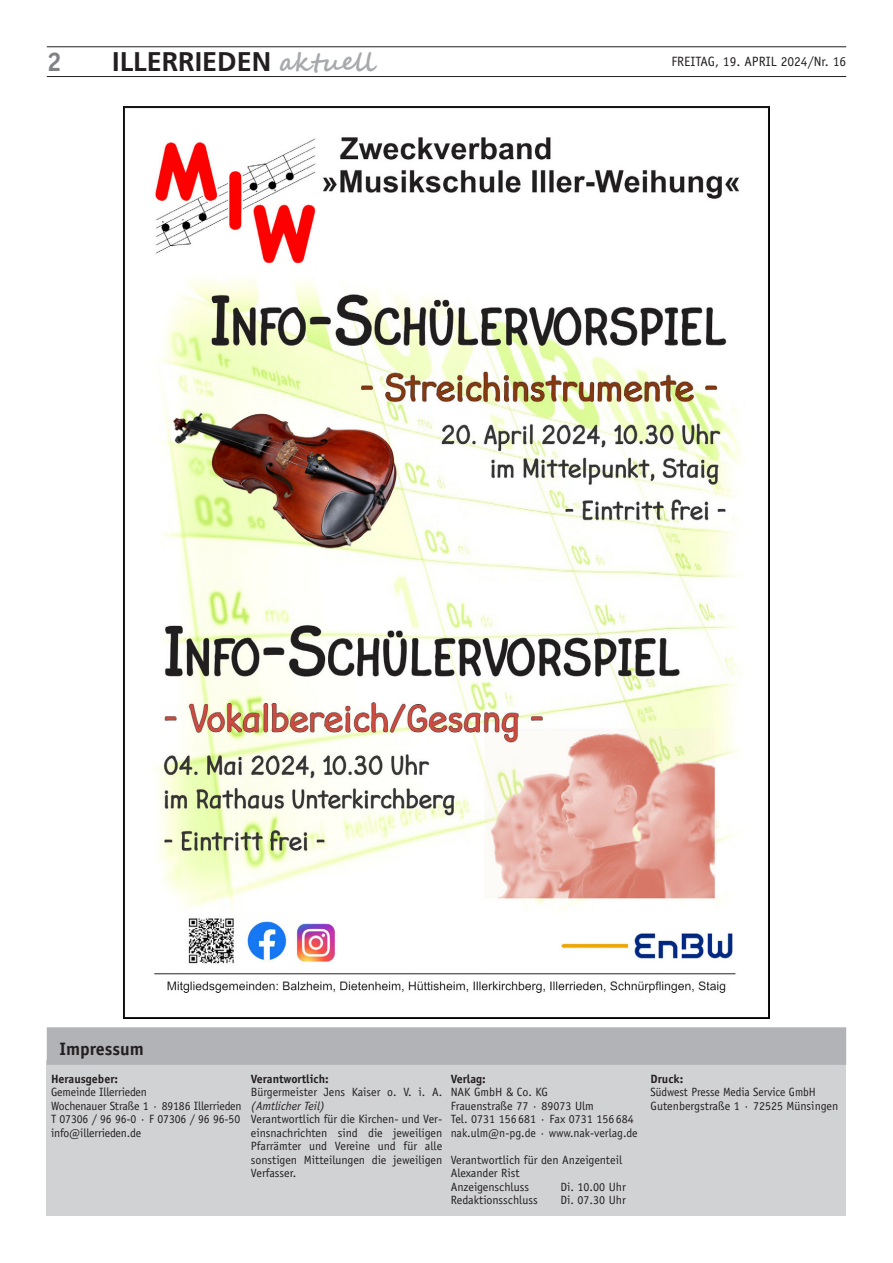
<style>
.page{position:relative;width:893px;height:1263px;background:#fff}
.page>*{position:absolute;margin:0;border:0;box-sizing:border-box;transform-origin:0 0}
.t1{font:700 27px "Frutiger";color:#231f20}
.t2{font:700 27px "Officina Sans";color:#808285}
.t3{font:700 18px "Officina Sans";color:#231f20}
.t4{font:13.5px "Officina Sans";color:#231f20}
.t5{font:12px/13.5px "Officina Sans";color:#231f20}
.t6{font:12px/13.5px "Officina Sans";color:#231f20;scale:.95 1}
.t7{font:700 12px "Officina Sans";color:#231f20}
.t8{font:italic 12px "Officina Sans";color:#231f20}
.s1{font-family:"Segoe Script";font-size:25.5px;color:#a8a9ad}
</style>
<div class="page">
<hr style="left:47px;top:76px;width:799px;height:1px;background:#231f20">
<hr style="left:47px;top:47px;width:799px;height:1px;background:#231f20">
<div style="left:47px;top:1060px;width:799px;height:156px;background:#d1d2d4"></div>
<div style="left:47px;top:1027px;width:799px;height:38px;background:#b2b3b7"></div>
<img style="left:124px;top:106px;width:645px;height:912px">
<h1 class="t1" style="left:112px;top:46px;width:264px">ILLERRIEDEN <span class="s1">aktuell</span></h1>
<h1 class="t2" style="left:47px;top:45px;width:17px">2</h1>
<p class="t4" style="left:671px;top:53px;width:176px">FREITAG, 19. APRIL 2024/Nr. 16</p>
<h2 class="t3" style="left:60px;top:1037px;width:86px">Impressum</h2>
<p class="t7" style="left:51px;top:1071px;width:69px">Herausgeber:</p>
<p class="t5" style="left:51px;top:1085px;width:192px">Gemeinde Illerrieden<br>Wochenauer Straße 1 · 89186 Illerrieden<br>T 07306 / 96 96-0 · F 07306 / 96 96-50 info@illerrieden.de</p>
<p class="t7" style="left:251px;top:1071px;width:79px">Verantwortlich:</p>
<p class="t5" style="left:251px;top:1085px;width:193px">Bürgermeister Jens Kaiser o. V. i. A.</p>
<p class="t8" style="left:251px;top:1099px;width:76px">(Amtlicher Teil)</p>
<p class="t5" style="left:251px;top:1112px;width:193px;text-align:justify">Verantwortlich für die Kirchen- und Ver&shy;einsnachrichten sind die jeweiligen Pfarrämter und Vereine und für alle sonstigen Mitteilungen die jeweiligen Verfasser.</p>
<p class="t7" style="left:451px;top:1071px;width:37px">Verlag:</p>
<p class="t5" style="left:451px;top:1085px;width:188px">NAK GmbH &amp; Co. KG<br>Frauenstraße 77 · 89073 Ulm<br>Tel. 0731 156 681 · Fax 0731 156684 nak.ulm@n-pg.de · www.nak-verlag.de</p>
<p class="t5" style="left:451px;top:1153px;width:173px">Verantwortlich für den Anzeigenteil<br>Alexander Rist<br>Anzeigenschluss</p>
<p class="t5" style="left:560px;top:1180px;width:67px">Di. 10.00 Uhr</p>
<p class="t5" style="left:451px;top:1193px;width:88px">Redaktionsschluss</p>
<p class="t5" style="left:560px;top:1193px;width:67px">Di. 07.30 Uhr</p>
<p class="t7" style="left:651px;top:1071px;width:34px">Druck:</p>
<p class="t6" style="left:651px;top:1085px;width:199px">Südwest Presse Media Service GmbH<br>Gutenbergstraße 1 · 72525 Münsingen</p>
</div>
